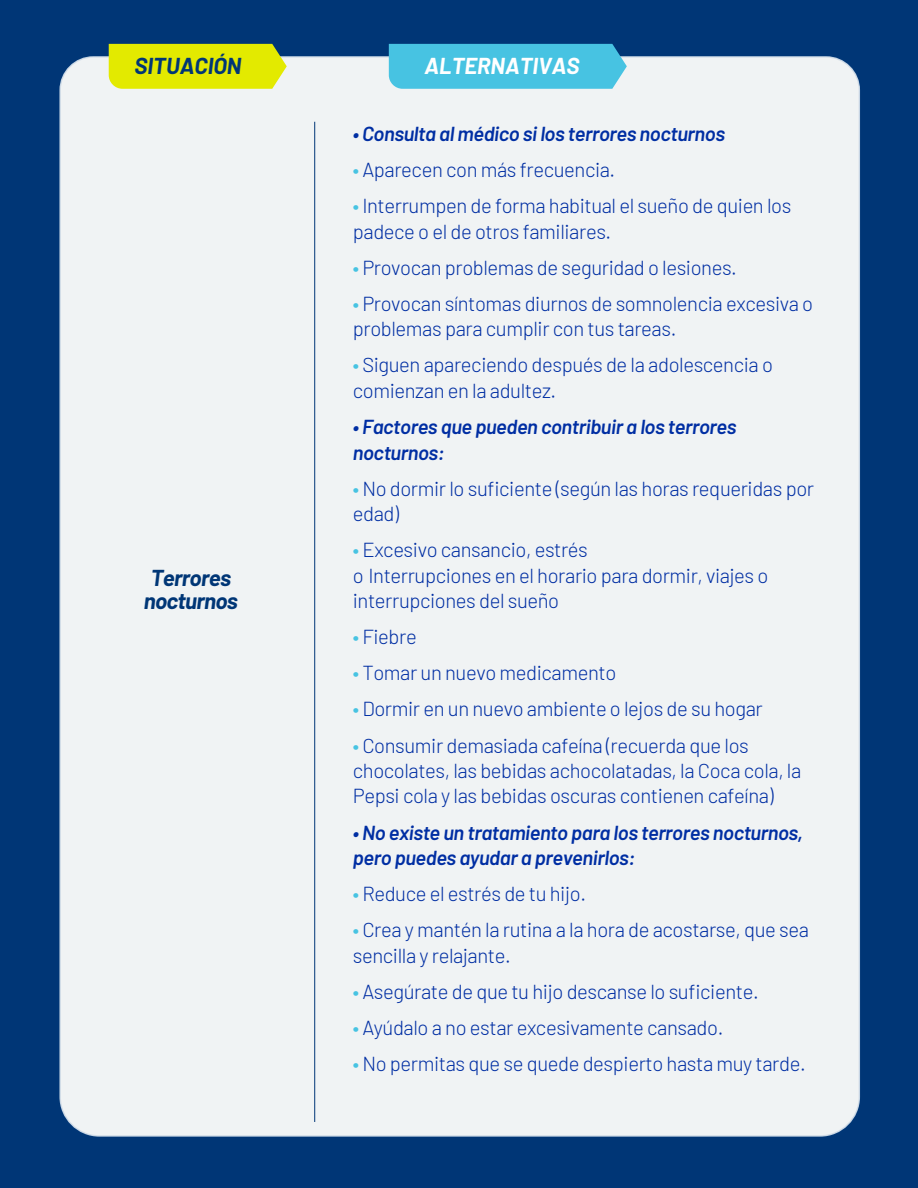
<style>
.page{position:relative;width:918px;height:1188px;background:#003676}
.page>*{position:absolute;margin:0;border:0;box-sizing:border-box;transform-origin:0 0}
.t1{font:italic 700 22.5px/23px "Barlow";letter-spacing:-.03em;color:#003676;text-align:center}
.t2{font:italic 700 22.5px "Barlow";color:#fff}
.t3{font:italic 700 22.5px "Barlow";color:#003676}
.t4{font:300 20.25px/25.5px "Barlow";letter-spacing:-.02em;color:#002ea3}
.t5{font:italic 600 20.25px/25.5px "Barlow";letter-spacing:-.02em;color:#002ea3}
.s1{font-weight:500;color:#47c3e2}
</style>
<div class="page">
<div style="left:60px;top:57px;width:799px;height:1079px;background:#f0f3f4"></div>
<div style="left:109px;top:44px;width:178px;height:45px;background:#e3ea00"></div>
<div style="left:389px;top:44px;width:238px;height:45px;background:#47c3e2"></div>
<hr style="left:314px;top:122px;width:1px;height:1000px;background:#003676">
<p class="t3" style="left:135px;top:49px;width:108px">SITUACIÓN</p>
<p class="t2" style="left:425px;top:49px;width:156px">ALTERNATIVAS</p>
<p class="t1" style="left:144px;top:564px;width:96px">Terrores nocturnos</p>
<p class="t5" style="left:353px;top:119px;width:374px">• Consulta al médico si los terrores nocturnos</p>
<p class="t4" style="left:353px;top:156px;width:264px"><span class="s1">•</span> Aparecen con más frecuencia.</p>
<p class="t4" style="left:353px;top:192px;width:440px"><span class="s1">•</span> Interrumpen de forma habitual el sueño de quien los padece o el de otros familiares.</p>
<p class="t4" style="left:353px;top:253px;width:386px"><span class="s1">•</span> Provocan problemas de seguridad o lesiones.</p>
<p class="t4" style="left:353px;top:289px;width:462px"><span class="s1">•</span> Provocan síntomas diurnos de somnolencia excesiva o problemas para cumplir con tus tareas.</p>
<p class="t4" style="left:353px;top:351px;width:422px"><span class="s1">•</span> Siguen apareciendo después de la adolescencia o comienzan en la adultez.</p>
<p class="t5" style="left:353px;top:413px;width:385px">• Factores que pueden contribuir a los terrores nocturnos:</p>
<p class="t4" style="left:353px;top:474px;width:463px"><span class="s1">•</span> No dormir lo suficiente (según las horas requeridas por edad)</p>
<p class="t4" style="left:353px;top:536px;width:417px"><span class="s1">•</span> Excesivo cansancio, estrés<br>o Interrupciones en el horario para dormir, viajes o interrupciones del sueño</p>
<p class="t4" style="left:353px;top:623px;width:65px"><span class="s1">•</span> Fiebre</p>
<p class="t4" style="left:353px;top:659px;width:265px"><span class="s1">•</span> Tomar un nuevo medicamento</p>
<p class="t4" style="left:353px;top:695px;width:412px"><span class="s1">•</span> Dormir en un nuevo ambiente o lejos de su hogar</p>
<p class="t4" style="left:353px;top:731px;width:450px"><span class="s1">•</span> Consumir demasiada cafeína (recuerda que los chocolates, las bebidas achocolatadas, la Coca cola, la<br>Pepsi cola y las bebidas oscuras contienen cafeína)</p>
<p class="t5" style="left:353px;top:818px;width:452px">• No existe un tratamiento para los terrores nocturnos, pero puedes ayudar a prevenirlos:</p>
<p class="t4" style="left:353px;top:880px;width:235px"><span class="s1">•</span> Reduce el estrés de tu hijo.</p>
<p class="t4" style="left:353px;top:916px;width:458px"><span class="s1">•</span> Crea y mantén la rutina a la hora de acostarse, que sea sencilla y relajante.</p>
<p class="t4" style="left:353px;top:977px;width:407px"><span class="s1">•</span> Asegúrate de que tu hijo descanse lo suficiente.</p>
<p class="t4" style="left:353px;top:1013px;width:372px"><span class="s1">•</span> Ayúdalo a no estar excesivamente cansado.</p>
<p class="t4" style="left:353px;top:1049px;width:454px"><span class="s1">•</span> No permitas que se quede despierto hasta muy tarde.</p>
</div>
